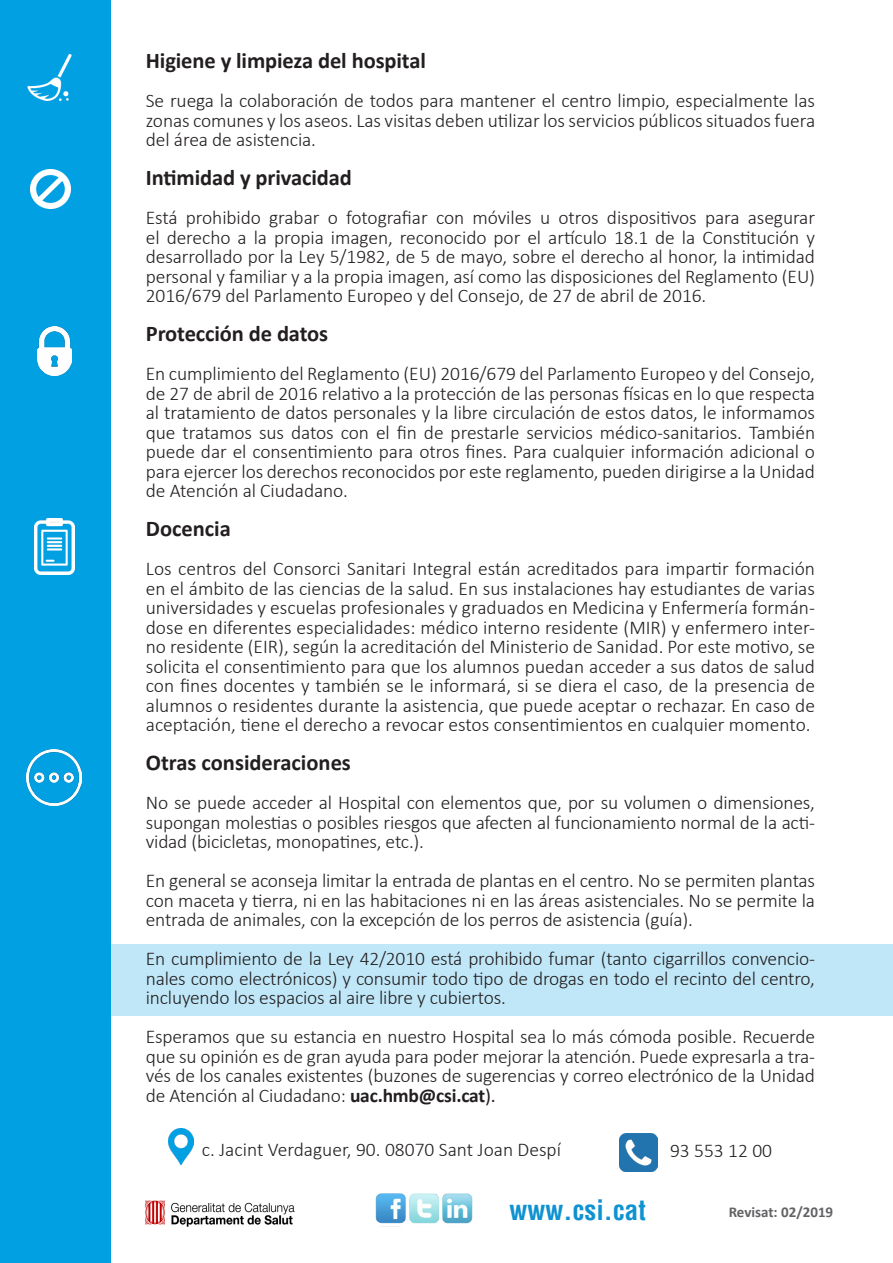
<style>
.page{position:relative;width:893px;height:1263px;background:#fff}
.page>*{position:absolute;margin:0;border:0;box-sizing:border-box;transform-origin:0 0}
.t1{font:700 condensed 27px "Helvetica";color:#0e92d0}
.t2{font:700 22.5px "Calibri";letter-spacing:-.005em;color:#231f20}
.t3{font:300 19.5px/19.5px "Calibri";letter-spacing:-.01em;color:#231f20;text-align:justify}
.t4{font:700 15px "Calibri";color:#636366}
.s1{font-weight:700}
.s2{font-weight:400}
</style>
<div class="page">
<div style="left:110px;top:944px;width:783px;height:71px;background:#c0e7f8"></div>
<div style="left:0;top:0;width:110px;height:1263px;background:#00a0e3"></div>
<img style="left:27px;top:519px;width:55px;height:55px">
<img style="left:38px;top:327px;width:34px;height:48px">
<img style="left:26px;top:750px;width:56px;height:55px">
<img style="left:31px;top:169px;width:39px;height:40px">
<img style="left:27px;top:54px;width:46px;height:46px">
<img style="left:145px;top:1201px;width:150px;height:25px">
<img style="left:375px;top:1193px;width:98px;height:31px">
<img style="left:619px;top:1134px;width:39px;height:38px">
<img style="left:168px;top:1129px;width:26px;height:35px">
<p class="t2" style="left:146px;top:46px;width:282px">Higiene y limpieza del hospital</p>
<p class="t3" style="left:146px;top:91px;width:671px">Se ruega la colaboración de todos para mantener el centro limpio, especialmente las zonas comunes y los aseos. Las visitas deben utilizar los servicios públicos situados fuera del área de asistencia.</p>
<p class="t2" style="left:146px;top:163px;width:207px">Intimidad y privacidad</p>
<p class="t3" style="left:146px;top:208px;width:671px">Está prohibido grabar o fotografiar con móviles u otros dispositivos para asegurar el derecho a la propia imagen, reconocido por el artículo 18.1 de la Constitución y desarrollado por la Ley 5/1982, de 5 de mayo, sobre el derecho al honor, la intimidad personal y familiar y a la propia imagen, así como las disposiciones del Reglamento (EU)<br>2016/679 del Parlamento Europeo y del Consejo, de 27 de abril de 2016.</p>
<p class="t2" style="left:146px;top:319px;width:184px">Protección de datos</p>
<p class="t3" style="left:146px;top:364px;width:671px">En cumplimiento del Reglamento (EU) 2016/679 del Parlamento Europeo y del Consejo, de 27 de abril de 2016 relativo a la protección de las personas físicas en lo que respecta al tratamiento de datos personales y la libre circulación de estos datos, le informamos que tratamos sus datos con el fin de prestarle servicios médico-sanitarios. También puede dar el consentimiento para otros fines. Para cualquier información adicional o para ejercer los derechos reconocidos por este reglamento, pueden dirigirse a la Unidad de Atención al Ciudadano.</p>
<p class="t2" style="left:146px;top:514px;width:87px">Docencia</p>
<p class="t3" style="left:146px;top:559px;width:671px">Los centros del Consorci Sanitari Integral están acreditados para impartir formación en el ámbito de las ciencias de la salud. En sus instalaciones hay estudiantes de varias universidades y escuelas profesionales y graduados en Medicina y Enfermería formán&shy;dose en diferentes especialidades: médico interno residente (MIR) y enfermero inter&shy;no residente (EIR), según la acreditación del Ministerio de Sanidad. Por este motivo, se solicita el consentimiento para que los alumnos puedan acceder a sus datos de salud con fines docentes y también se le informará, si se diera el caso, de la presencia de alumnos o residentes durante la asistencia, que puede aceptar o rechazar. En caso de aceptación, tiene el derecho a revocar estos consentimientos en cualquier momento.</p>
<p class="t2" style="left:146px;top:748px;width:207px">Otras consideraciones</p>
<p class="t3" style="left:146px;top:793px;width:671px">No se puede acceder al Hospital con elementos que, por su volumen o dimensiones, supongan molestias o posibles riesgos que afecten al funcionamiento normal de la acti&shy;vidad (bicicletas, monopatines, etc.).</p>
<p class="t3" style="left:146px;top:871px;width:671px">En general se aconseja limitar la entrada de plantas en el centro. No se permiten plantas con maceta y tierra, ni en las habitaciones ni en las áreas asistenciales. No se permite la entrada de animales, con la excepción de los perros de asistencia (guía).</p>
<p class="t3" style="left:146px;top:949px;width:671px">En cumplimiento de la Ley 42/2010 está prohibido fumar (tanto cigarrillos convencio&shy;nales como electrónicos) y consumir todo tipo de drogas en todo el recinto del centro, incluyendo los espacios al aire libre y cubiertos.</p>
<p class="t3" style="left:146px;top:1027px;width:671px">Esperamos que su estancia en nuestro Hospital sea lo más cómoda posible. Recuerde que su opinión es de gran ayuda para poder mejorar la atención. Puede expresarla a tra&shy;vés de los canales existentes (buzones de sugerencias y correo electrónico de la Unidad de Atención al Ciudadano: <span class="s1">uac.hmb@csi.cat</span><span class="s2">).</span></p>
<p class="t3" style="left:202px;top:1139px;width:361px">c. Jacint Verdaguer, 90. 08070 Sant Joan Despí</p>
<p class="t3" style="left:670px;top:1141px;width:104px">93 553 12 00</p>
<p class="t1" style="left:509px;top:1192px;width:138px">WWW.CSI.CAT</p>
<p class="t4" style="left:729px;top:1203px;width:106px">Revisat: 02/2019</p>
</div>
